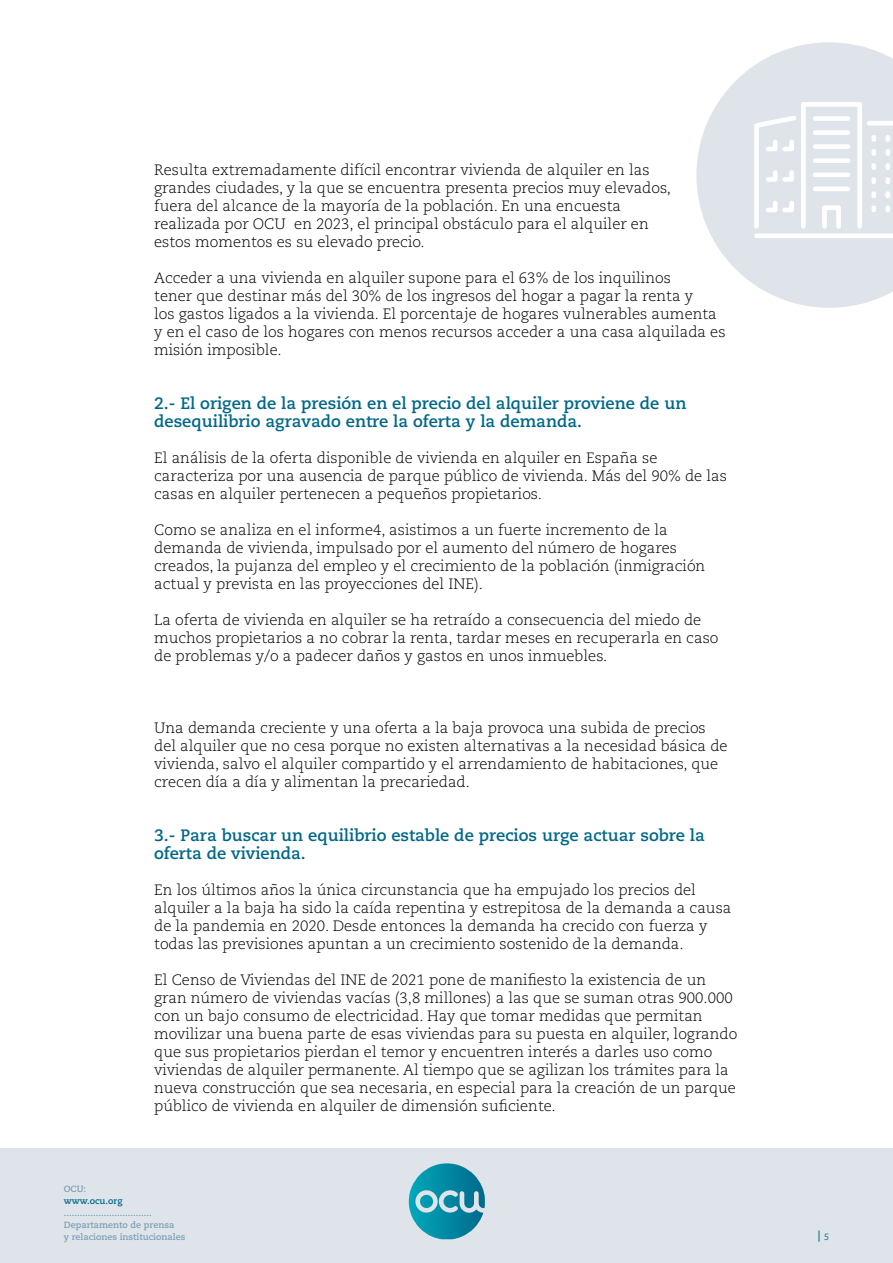
<style>
.page{position:relative;width:893px;height:1263px;background:#fff}
.page>*{position:absolute;margin:0;border:0;box-sizing:border-box;transform-origin:0 0}
.t1{font:700 16.5px/18px "Caecilia LT Std";color:#006789}
.t2{font:300 15px/18px "Caecilia LT Std";color:#000}
.t3{font:700 9px/12px "Caecilia LT Std";color:#7d9fb7}
.t4{font:700 9px "Caecilia LT Std";color:#006789}
.t5{font:italic 9px "Caecilia LT Std";color:#006789}
</style>
<div class="page">
<div style="left:0;top:1148px;width:893px;height:115px;background:#dee4ea"></div>
<svg style="left:819px;top:1230px;width:1px;height:12px"></svg>
<svg style="left:409px;top:1163px;width:76px;height:76px"></svg>
<svg style="left:696px;top:42px;width:197px;height:266px;fill:#dee4ea"></svg>
<svg style="left:752px;top:100px;width:141px;height:140px"></svg>
<p class="t2" style="left:154px;top:161px;width:518px">Resulta extremadamente difícil encontrar vivienda de alquiler en las grandes ciudades, y la que se encuentra presenta precios muy elevados, fuera del alcance de la mayoría de la población. En una encuesta realizada por OCU en 2023, el principal obstáculo para el alquiler en estos momentos es su elevado precio.</p>
<p class="t2" style="left:154px;top:269px;width:573px">Acceder a una vivienda en alquiler supone para el 63% de los inquilinos<br>tener que destinar más del 30% de los ingresos del hogar a pagar la renta y<br>los gastos ligados a la vivienda. El porcentaje de hogares vulnerables aumenta y en el caso de los hogares con menos recursos acceder a una casa alquilada es misión imposible.</p>
<p class="t1" style="left:154px;top:395px;width:534px">2.- El origen de la presión en el precio del alquiler proviene de un desequilibrio agravado entre la oferta y la demanda.</p>
<p class="t2" style="left:154px;top:449px;width:574px">El análisis de la oferta disponible de vivienda en alquiler en España se caracteriza por una ausencia de parque público de vivienda. Más del 90% de las casas en alquiler pertenecen a pequeños propietarios.</p>
<p class="t2" style="left:154px;top:521px;width:553px">Como se analiza en el informe4, asistimos a un fuerte incremento de la demanda de vivienda, impulsado por el aumento del número de hogares creados, la pujanza del empleo y el crecimiento de la población (inmigración actual y prevista en las proyecciones del INE).</p>
<p class="t2" style="left:154px;top:611px;width:566px">La oferta de vivienda en alquiler se ha retraído a consecuencia del miedo de muchos propietarios a no cobrar la renta, tardar meses en recuperarla en caso de problemas y/o a padecer daños y gastos en unos inmuebles.</p>
<p class="t2" style="left:154px;top:719px;width:575px">Una demanda creciente y una oferta a la baja provoca una subida de precios del alquiler que no cesa porque no existen alternativas a la necesidad básica de vivienda, salvo el alquiler compartido y el arrendamiento de habitaciones, que crecen día a día y alimentan la precariedad.</p>
<p class="t1" style="left:154px;top:827px;width:552px">3.- Para buscar un equilibrio estable de precios urge actuar sobre la oferta de vivienda.</p>
<p class="t2" style="left:154px;top:881px;width:579px">En los últimos años la única circunstancia que ha empujado los precios del alquiler a la baja ha sido la caída repentina y estrepitosa de la demanda a causa de la pandemia en 2020. Desde entonces la demanda ha crecido con fuerza y todas las previsiones apuntan a un crecimiento sostenido de la demanda.</p>
<p class="t2" style="left:154px;top:971px;width:585px">El Censo de Viviendas del INE de 2021 pone de manifiesto la existencia de un gran número de viviendas vacías (3,8 millones) a las que se suman otras 900.000 con un bajo consumo de electricidad. Hay que tomar medidas que permitan movilizar una buena parte de esas viviendas para su puesta en alquiler, logrando que sus propietarios pierdan el temor y encuentren interés a darles uso como viviendas de alquiler permanente. Al tiempo que se agilizan los trámites para la nueva construcción que sea necesaria, en especial para la creación de un parque público de vivienda en alquiler de dimensión suficiente.</p>
<p class="t3" style="left:64px;top:1182px;width:24px">OCU:</p>
<p class="t4" style="left:64px;top:1195px;width:60px">www.ocu.org</p>
<p class="t3" style="left:64px;top:1206px;width:123px">.................................<br>Departamento de prensa<br>y relaciones institucionales</p>
<p class="t5" style="left:824px;top:1231px;width:7px">5</p>
</div>
